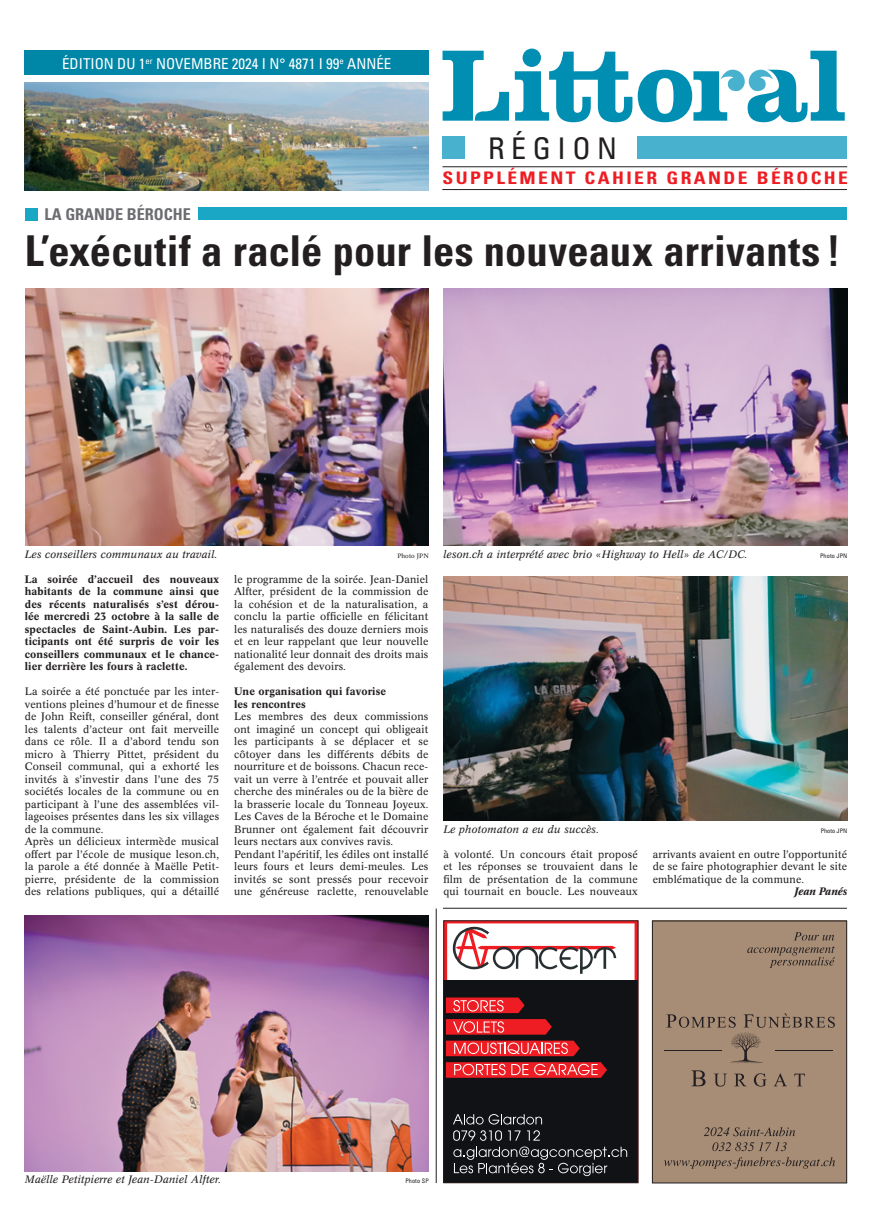
<style>
.page{position:relative;width:886px;height:1223px;background:#fff}
.page>*{position:absolute;margin:0;border:0;box-sizing:border-box;transform-origin:0 0}
.t1{font:700 condensed 42.5px "Univers";letter-spacing:.005em;color:#231f20}
.t2{font:condensed 29.88px "Univers";letter-spacing:.22em;color:#231f20}
.t3{font:700 condensed 17.25px "Univers";letter-spacing:.125em;color:#ee1d23;scale:1.13 1}
.t4{font:700 condensed 16.25px "Univers";color:#6c6d70}
.t5{font:condensed 15px "Univers";color:#fff}
.t6{font:10.62px/12.5px "Concorde BE";letter-spacing:.01em;color:#231f20;text-align:justify}
.t7{font:500 10.62px/12.5px "Concorde BE";letter-spacing:.01em;color:#231f20;text-align:justify}
.t8{font:italic 10.62px "Concorde BE";letter-spacing:.01em;color:#231f20}
.t9{font:italic 500 10.62px "Concorde BE";letter-spacing:.01em;color:#231f20}
.t10{font:condensed 6.25px "Univers";letter-spacing:.01em;color:#231f20}
.t11{font:6.25px "Concorde BE";letter-spacing:.01em;color:#231f20}
</style>
<div class="page">
<svg style="left:442px;top:51px;width:67px;height:70px"></svg>
<svg style="left:638px;top:51px;width:207px;height:71px"></svg>
<svg style="left:515px;top:49px;width:117px;height:73px"></svg>
<div style="left:442px;top:136px;width:23px;height:23px;background:#48b1cd"></div>
<div style="left:638px;top:136px;width:209px;height:23px;background:#48b1cd"></div>
<hr style="left:442px;top:166px;width:405px;height:1px;background:#231f20">
<hr style="left:442px;top:189px;width:405px;height:1px;background:#231f20">
<img style="left:25px;top:83px;width:404px;height:108px">
<div style="left:25px;top:50px;width:404px;height:25px;background:#0086a6"></div>
<hr style="left:443px;top:908px;width:404px;height:1px;background:#231f20">
<svg style="left:445px;top:922px;width:191px;height:58px"></svg>
<div style="left:443px;top:980px;width:195px;height:203px;background:#101216"></div>
<svg style="left:452px;top:926px;width:164px;height:47px"></svg>
<svg style="left:446px;top:997px;width:79px;height:16px"></svg>
<svg style="left:446px;top:1019px;width:106px;height:15px;background:#e73137"></svg>
<svg style="left:446px;top:1040px;width:134px;height:16px;background:#e2454a"></svg>
<svg style="left:446px;top:1062px;width:161px;height:15px;background:#e94449"></svg>
<svg style="left:453px;top:1114px;width:89px;height:10px"></svg>
<svg style="left:453px;top:1130px;width:49px;height:10px"></svg>
<svg style="left:508px;top:1130px;width:12px;height:10px"></svg>
<svg style="left:527px;top:1130px;width:13px;height:10px"></svg>
<svg style="left:453px;top:1146px;width:174px;height:30px"></svg>
<div style="left:443px;top:920px;width:195px;height:263px;border:1px solid #231f20"></div>
<div style="left:652px;top:920px;width:195px;height:263px;background:#a78c76"></div>
<svg style="left:794px;top:932px;width:40px;height:8px"></svg>
<svg style="left:747px;top:946px;width:88px;height:22px"></svg>
<svg style="left:704px;top:1127px;width:91px;height:9px"></svg>
<svg style="left:712px;top:1142px;width:75px;height:9px"></svg>
<svg style="left:664px;top:1157px;width:171px;height:11px"></svg>
<hr style="left:664px;top:1050px;width:58px;height:1px;background:#231f20">
<svg style="left:691px;top:1070px;width:14px;height:16px"></svg>
<svg style="left:713px;top:1073px;width:14px;height:13px"></svg>
<svg style="left:734px;top:1073px;width:13px;height:13px"></svg>
<svg style="left:754px;top:1073px;width:13px;height:13px"></svg>
<svg style="left:774px;top:1073px;width:13px;height:13px"></svg>
<svg style="left:794px;top:1073px;width:11px;height:13px"></svg>
<svg style="left:666px;top:1013px;width:169px;height:51px"></svg>
<div style="left:652px;top:920px;width:195px;height:263px;border:1px solid #231f20"></div>
<div style="left:25px;top:208px;width:13px;height:12px;background:#1aa7c6"></div>
<div style="left:198px;top:208px;width:649px;height:12px;background:#1aa7c6"></div>
<img style="left:25px;top:289px;width:404px;height:256px">
<img style="left:25px;top:915px;width:404px;height:256px">
<img style="left:443px;top:289px;width:404px;height:256px">
<img style="left:443px;top:576px;width:404px;height:244px">
<hr style="left:436px;top:908px;width:1px;height:275px;background:#231f20">
<h3 class="t5" style="left:62px;top:54px;width:331px">ÉDITION DU 1<sup>er</sup> NOVEMBRE 2024 I N° 4871 I 99<sup>e</sup> ANNÉE</h3>
<h2 class="t2" style="left:488px;top:129px;width:131px">RÉGION</h2>
<h3 class="t3" style="left:442px;top:168px;width:360px">SUPPLÉMENT CAHIER GRANDE BÉROCHE</h3>
<h3 class="t4" style="left:45px;top:204px;width:148px">LA GRANDE BÉROCHE</h3>
<h1 class="t1" style="left:25px;top:225px;width:817px">L’exécutif a raclé pour les nouveaux arrivants !</h1>
<p class="t8" style="left:25px;top:548px;width:194px">Les conseillers communaux au travail.</p>
<p class="t11" style="left:397px;top:552px;width:33px">Photo JPN</p>
<p class="t7" style="left:25px;top:573px;width:196px">La soirée d’accueil des nouveaux habitants de la commune ainsi que des récents naturalisés s’est dérou&shy;lée mercredi 23 octobre à la salle de spectacles de Saint-Aubin. Les par&shy;ticipants ont été surpris de voir les conseillers communaux et le chance&shy;lier derrière les fours à raclette.</p>
<p class="t6" style="left:25px;top:685px;width:196px;text-align:left">La soirée a été ponctuée par les inter&shy;ventions pleines d’humour et de finesse de John Reift, conseiller général, dont les talents d’acteur ont fait merveille dans ce rôle. Il a d’abord tendu son micro à Thierry Pittet, président du Conseil communal, qui a exhorté les invités à s’investir dans l’une des 75 sociétés locales de la commune ou en participant à l’une des assemblées vil&shy;lageoises présentes dans les six villages de la commune.<br>Après un délicieux intermède musical offert par l’école de musique leson.ch, la parole a été donnée à Maëlle Petit&shy;pierre, présidente de la commission des relations publiques, qui a détaillé</p>
<p class="t6" style="left:234px;top:573px;width:196px">le programme de la soirée. Jean-Daniel Alfter, président de la commission de la cohésion et de la naturalisation, a conclu la partie officielle en félicitant les naturalisés des douze derniers mois et en leur rappelant que leur nouvelle nationalité leur donnait des droits mais également des devoirs.</p>
<p class="t7" style="left:234px;top:685px;width:153px">Une organisation qui favorise les rencontres</p>
<p class="t6" style="left:234px;top:710px;width:196px;text-align:left">Les membres des deux commissions ont imaginé un concept qui obligeait les participants à se déplacer et se côtoyer dans les différents débits de nourriture et de boissons. Chacun rece&shy;vait un verre à l’entrée et pouvait aller cherche des minérales ou de la bière de la brasserie locale du Tonneau Joyeux.<br>Les Caves de la Béroche et le Domaine Brunner ont également fait découvrir leurs nectars aux convives ravis.<br>Pendant l’apéritif, les édiles ont installé leurs fours et leurs demi-meules. Les invités se sont pressés pour recevoir une généreuse raclette, renouvelable</p>
<p class="t8" style="left:443px;top:548px;width:306px">leson.ch a interprété avec brio «Highway to Hell» de AC/DC.</p>
<p class="t10" style="left:820px;top:551px;width:29px">Photo JPN</p>
<p class="t8" style="left:443px;top:823px;width:157px">Le photomaton a eu du succès.</p>
<p class="t10" style="left:821px;top:826px;width:28px">Photo JPN</p>
<p class="t6" style="left:443px;top:848px;width:196px">à volonté. Un concours était proposé et les réponses se trouvaient dans le film de présentation de la commune qui tournait en boucle. Les nouveaux</p>
<p class="t6" style="left:653px;top:847px;width:196px">arrivants avaient en outre l’opportunité de se faire photographier devant le site emblématique de la commune.</p>
<p class="t9" style="left:794px;top:885px;width:54px">Jean Panés</p>
<p class="t8" style="left:25px;top:1173px;width:198px">Maëlle Petitpierre et Jean-Daniel Alfter.</p>
<p class="t10" style="left:405px;top:1176px;width:25px">Photo SP</p>
</div>
